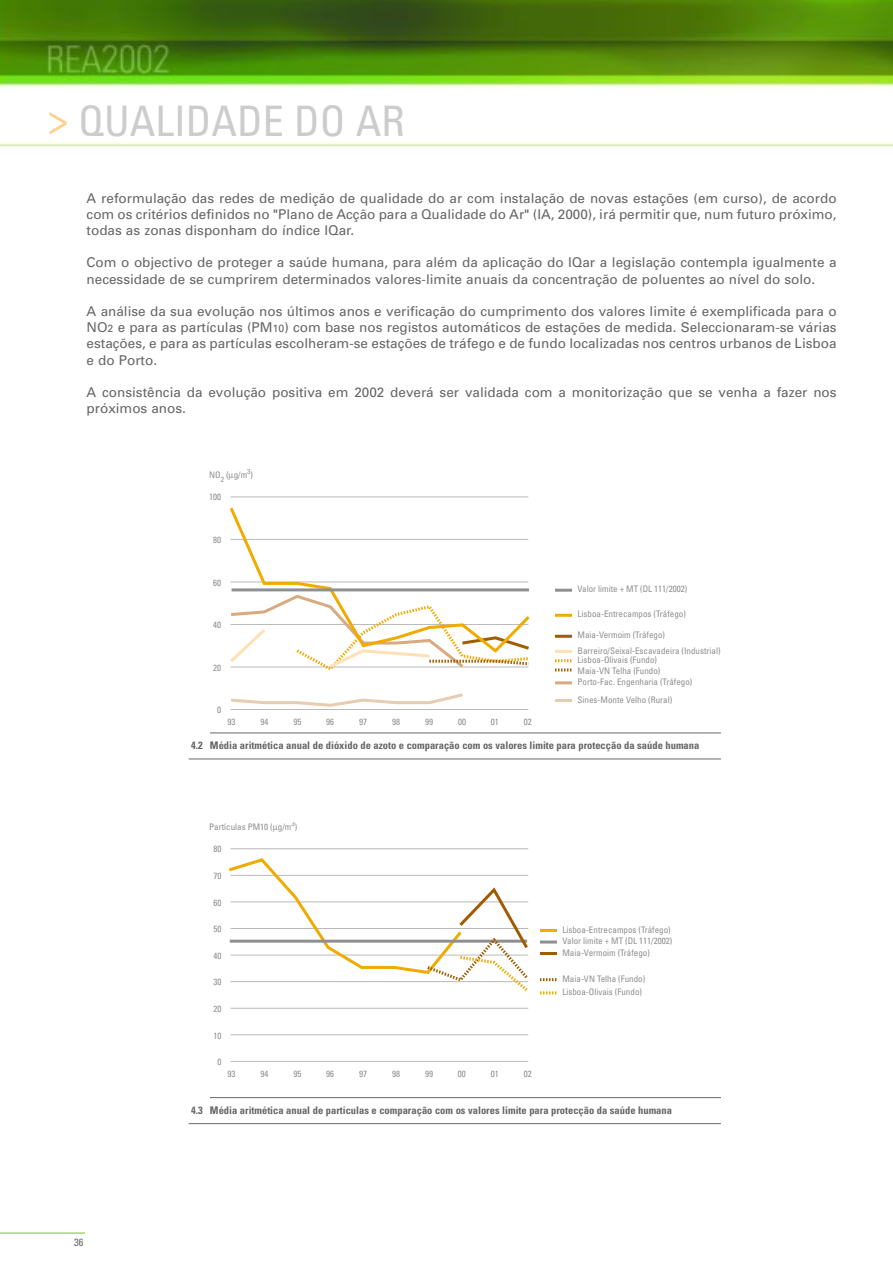
<style>
.page{position:relative;width:893px;height:1263px;background:#fff}
.page>*{position:absolute;margin:0;border:0;box-sizing:border-box;transform-origin:0 0}
.t1{font:condensed 42px "Univers";color:#ccc}
.t2{font:13.5px/16.2px "Univers";color:#666;text-align:justify}
.t3{font:700 condensed 10.5px "Univers";color:#666}
.t4{font:condensed 10.5px "Univers";color:#666}
.t5{font:condensed 9px/11.4px "Univers";color:#8f8f8f}
.t6{font:condensed 7.5px "Univers";color:#8f8f8f}
.s1{font-size:42.6px;color:#fdcf90}
.s2{font-size:10.5px}
</style>
<div class="page">
<hr style="left:555px;top:589px;width:17px;height:3px;background:#8f8f8f">
<hr style="left:555px;top:635px;width:17px;height:3px;background:#a15b00">
<hr style="left:555px;top:699px;width:17px;height:3px;background:#e8ccaf">
<hr style="left:555px;top:681px;width:17px;height:3px;background:#d7aa7f">
<svg style="left:555px;top:659px;width:17px;height:3px"></svg>
<hr style="left:555px;top:614px;width:17px;height:3px;background:#f0aa00">
<hr style="left:230px;top:497px;width:298px;height:1px;background:#bababa">
<hr style="left:230px;top:709px;width:298px;height:1px;background:#bababa">
<hr style="left:555px;top:650px;width:17px;height:3px;background:#fde0b4">
<svg style="left:555px;top:668px;width:17px;height:3px"></svg>
<svg style="left:231px;top:693px;width:232px;height:14px"></svg>
<svg style="left:230px;top:655px;width:299px;height:16px"></svg>
<svg style="left:230px;top:507px;width:300px;height:148px"></svg>
<hr style="left:231px;top:588px;width:298px;height:3px;background:#8f8f8f">
<hr style="left:210px;top:733px;width:510px;height:1px;background:#666">
<hr style="left:189px;top:759px;width:531px;height:1px;background:#666">
<hr style="left:0;top:1233px;width:85px;height:1px;background:#80c31b">
<img style="left:0;top:0;width:892px;height:147px">
<hr style="left:540px;top:941px;width:17px;height:3px;background:#8f8f8f">
<hr style="left:540px;top:952px;width:17px;height:3px;background:#a15b00">
<svg style="left:540px;top:991px;width:17px;height:3px"></svg>
<hr style="left:540px;top:929px;width:17px;height:3px;background:#f0aa00">
<svg style="left:540px;top:978px;width:17px;height:3px"></svg>
<hr style="left:230px;top:848px;width:298px;height:1px;background:#bababa">
<hr style="left:230px;top:1034px;width:298px;height:1px;background:#bababa">
<hr style="left:230px;top:1008px;width:298px;height:1px;background:#bababa">
<hr style="left:230px;top:1061px;width:298px;height:1px;background:#bababa">
<svg style="left:229px;top:858px;width:300px;height:133px"></svg>
<hr style="left:210px;top:1097px;width:510px;height:1px;background:#666">
<hr style="left:189px;top:1123px;width:531px;height:1px;background:#666">
<h1 class="t1" style="left:48px;top:106px;width:358px"><span class="s1">&gt;</span> QUALIDADE DO AR</h1>
<p class="t2" style="left:87px;top:191px;width:751px">A reformulação das redes de medição de qualidade do ar com instalação de novas estações (em curso), de acordo com os critérios definidos no "Plano de Acção para a Qualidade do Ar" (IA, 2000), irá permitir que, num futuro próximo, todas as zonas disponham do índice IQar.</p>
<p class="t2" style="left:87px;top:256px;width:751px">Com o objectivo de proteger a saúde humana, para além da aplicação do IQar a legislação contempla igualmente a necessidade de se cumprirem determinados valores-limite anuais da concentração de poluentes ao nível do solo.</p>
<p class="t2" style="left:87px;top:304px;width:751px">A análise da sua evolução nos últimos anos e verificação do cumprimento dos valores limite é exemplificada para o NO<span class="s2">2</span> e para as partículas (PM<span class="s2">10</span>) com base nos registos automáticos de estações de medida. Seleccionaram-se várias estações, e para as partículas escolheram-se estações de tráfego e de fundo localizadas nos centros urbanos de Lisboa e do Porto.</p>
<p class="t2" style="left:87px;top:385px;width:751px">A consistência da evolução positiva em 2002 deverá ser validada com a monitorização que se venha a fazer nos próximos anos.</p>
<p class="t6" style="left:247px;top:468px;width:5px">3</p>
<p class="t6" style="left:221px;top:477px;width:5px">2</p>
<p class="t5" style="left:226px;top:470px;width:29px">( g/m )</p>
<p class="t5" style="left:209px;top:470px;width:13px">NO</p>
<p class="t5" style="left:209px;top:492px;width:13px">100</p>
<p class="t5" style="left:213px;top:535px;width:9px">80</p>
<p class="t5" style="left:213px;top:578px;width:9px">60</p>
<p class="t5" style="left:213px;top:620px;width:9px">40</p>
<p class="t5" style="left:213px;top:663px;width:9px">20</p>
<p class="t5" style="left:217px;top:705px;width:5px">0</p>
<p class="t5" style="left:227px;top:717px;width:9px">93</p>
<p class="t5" style="left:260px;top:717px;width:9px">94</p>
<p class="t5" style="left:293px;top:717px;width:9px">95</p>
<p class="t5" style="left:326px;top:717px;width:9px">96</p>
<p class="t5" style="left:359px;top:717px;width:9px">97</p>
<p class="t5" style="left:392px;top:717px;width:9px">98</p>
<p class="t5" style="left:425px;top:717px;width:9px">99</p>
<p class="t5" style="left:458px;top:717px;width:9px">00</p>
<p class="t5" style="left:524px;top:717px;width:9px">02</p>
<p class="t5" style="left:491px;top:717px;width:9px">01</p>
<p class="t5" style="left:577px;top:584px;width:111px">Valor limite + MT (DL 111/2002)</p>
<p class="t5" style="left:577px;top:630px;width:89px">Maia-Vermoim (Tráfego)</p>
<p class="t5" style="left:577px;top:609px;width:110px">Lisboa-Entrecampos (Tráfego)</p>
<p class="t5" style="left:577px;top:645px;width:144px">Barreiro/Seixal-Escavadeira (Industrial)</p>
<p class="t5" style="left:577px;top:665px;width:84px">Maia-VN Telha (Fundo)</p>
<p class="t5" style="left:577px;top:655px;width:81px">Lisboa-Olivais (Fundo)</p>
<p class="t5" style="left:577px;top:677px;width:116px">Porto-Fac. Engenharia (Tráfego)</p>
<p class="t5" style="left:577px;top:695px;width:96px">Sines-Monte Velho (Rural)</p>
<p class="t3" style="left:191px;top:742px;width:509px">4.2 Média aritmética anual de dióxido de azoto e comparação com os valores limite para protecção da saúde humana</p>
<p class="t6" style="left:291px;top:820px;width:5px">3</p>
<p class="t5" style="left:209px;top:822px;width:90px">Partículas PM10 ( g/m )</p>
<p class="t5" style="left:213px;top:844px;width:9px">80</p>
<p class="t5" style="left:213px;top:871px;width:9px">70</p>
<p class="t5" style="left:213px;top:897px;width:9px">60</p>
<p class="t5" style="left:213px;top:924px;width:9px">50</p>
<p class="t5" style="left:213px;top:951px;width:9px">40</p>
<p class="t5" style="left:213px;top:977px;width:9px">30</p>
<p class="t5" style="left:213px;top:1004px;width:9px">20</p>
<p class="t5" style="left:213px;top:1031px;width:9px">10</p>
<p class="t5" style="left:217px;top:1057px;width:5px">0</p>
<p class="t5" style="left:491px;top:1069px;width:9px">01</p>
<p class="t5" style="left:227px;top:1069px;width:9px">93</p>
<p class="t5" style="left:260px;top:1069px;width:9px">94</p>
<p class="t5" style="left:293px;top:1069px;width:9px">95</p>
<p class="t5" style="left:326px;top:1069px;width:9px">96</p>
<p class="t5" style="left:359px;top:1069px;width:9px">97</p>
<p class="t5" style="left:392px;top:1069px;width:9px">98</p>
<p class="t5" style="left:425px;top:1069px;width:9px">99</p>
<p class="t5" style="left:458px;top:1069px;width:9px">00</p>
<p class="t5" style="left:524px;top:1069px;width:9px">02</p>
<p class="t5" style="left:562px;top:924px;width:110px">Lisboa-Entrecampos (Tráfego)</p>
<p class="t5" style="left:562px;top:936px;width:111px">Valor limite + MT (DL 111/2002)<br>Maia-Vermoim (Tráfego)</p>
<p class="t5" style="left:562px;top:974px;width:84px">Maia-VN Telha (Fundo)</p>
<p class="t5" style="left:562px;top:987px;width:81px">Lisboa-Olivais (Fundo)</p>
<p class="t4" style="left:74px;top:1239px;width:11px">36</p>
<p class="t3" style="left:191px;top:1107px;width:482px">4.3 Média aritmética anual de partículas e comparação com os valores limite para protecção da saúde humana</p>
</div>
